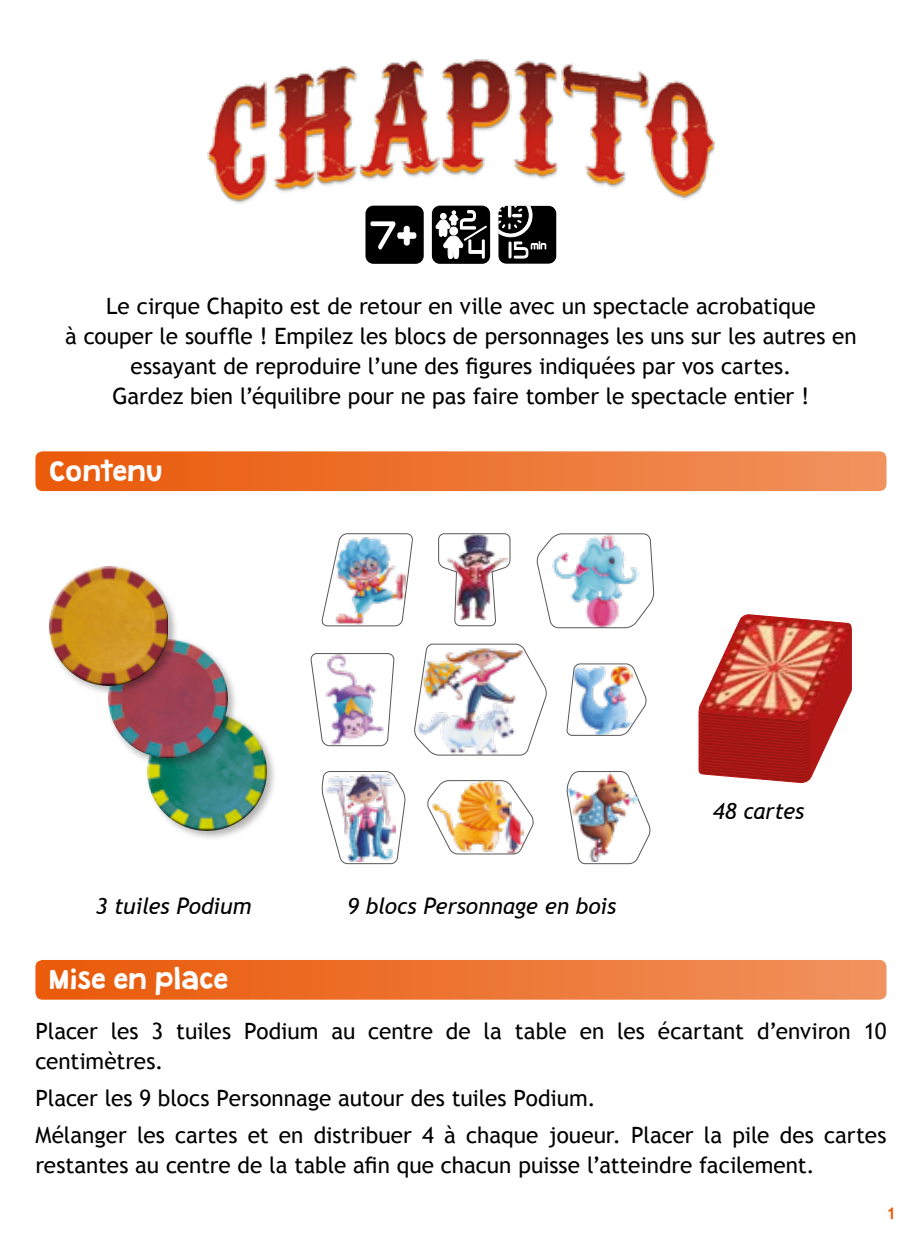
<style>
.page{position:relative;width:922px;height:1241px;background:#fff}
.page>*{position:absolute;margin:0;border:0;box-sizing:border-box;transform-origin:0 0}
.t1{font:25px "Granstander Clean";color:#fff}
.t2{font:22.5px/30px "Trebuchet MS";letter-spacing:-.005em;color:#000}
.t3{font:italic 22.5px "Trebuchet MS";letter-spacing:-.005em;color:#000}
.t4{font:700 16.25px "Trebuchet MS";color:#ea5b0b}
</style>
<div class="page">
<img style="left:207px;top:59px;width:508px;height:156px">
<div style="left:365px;top:206px;width:58px;height:58px;background:#000;border-radius:8px"></div>
<svg style="left:370px;top:221px;width:47px;height:29px"></svg>
<div style="left:432px;top:206px;width:58px;height:58px;background:#000;border-radius:8px"></div>
<svg style="left:435px;top:210px;width:52px;height:49px"></svg>
<svg style="left:498px;top:206px;width:58px;height:58px;background:#333"></svg>
<svg style="left:321px;top:533px;width:92px;height:93px"></svg>
<img style="left:329px;top:535px;width:76px;height:89px">
<svg style="left:310px;top:653px;width:85px;height:93px"></svg>
<img style="left:325px;top:653px;width:61px;height:91px">
<svg style="left:536px;top:533px;width:117px;height:91px"></svg>
<img style="left:551px;top:533px;width:88px;height:95px">
<svg style="left:579px;top:795px;width:72px;height:69px"></svg>
<img style="left:566px;top:771px;width:71px;height:90px">
<svg style="left:438px;top:533px;width:72px;height:93px"></svg>
<img style="left:447px;top:534px;width:60px;height:85px">
<svg style="left:427px;top:798px;width:107px;height:48px"></svg>
<img style="left:429px;top:780px;width:94px;height:74px">
<svg style="left:322px;top:771px;width:83px;height:93px"></svg>
<img style="left:325px;top:773px;width:70px;height:88px">
<svg style="left:414px;top:643px;width:133px;height:109px"></svg>
<img style="left:415px;top:647px;width:112px;height:108px">
<svg style="left:566px;top:663px;width:81px;height:73px"></svg>
<img style="left:574px;top:665px;width:58px;height:69px">
<div style="left:145px;top:709px;width:132px;height:132px;background:#000;opacity:.3"></div>
<div style="left:147px;top:711px;width:120px;height:86px;background:#fff;opacity:.75"></div>
<div style="left:147px;top:731px;width:120px;height:100px;background:#000;opacity:.75"></div>
<div style="left:106px;top:637px;width:132px;height:131px;background:#000;opacity:.3"></div>
<div style="left:108px;top:638px;width:120px;height:86px;background:#fff;opacity:.75"></div>
<div style="left:108px;top:658px;width:120px;height:100px;background:#000;opacity:.75"></div>
<div style="left:47px;top:564px;width:132px;height:131px;background:#000;opacity:.3"></div>
<div style="left:49px;top:565px;width:120px;height:86px;background:#fff;opacity:.75"></div>
<div style="left:49px;top:585px;width:120px;height:100px;background:#000;opacity:.75"></div>
<svg style="left:698px;top:625px;width:154px;height:159px"></svg>
<img style="left:698px;top:614px;width:153px;height:107px">
<div style="left:35px;top:451px;width:851px;height:40px;background:linear-gradient(to right,#e95807,#f1925d);border-radius:7px"></div>
<div style="left:35px;top:959px;width:851px;height:40px;background:linear-gradient(to right,#e95807,#f1925d);border-radius:7px"></div>
<p class="t2" style="left:65px;top:291px;width:793px;text-align:center">Le cirque Chapito est de retour en ville avec un spectacle acrobatique<br>à couper le souffle ! Empilez les blocs de personnages les uns sur les autres en essayant de reproduire l’une des figures indiquées par vos cartes.<br>Gardez bien l’équilibre pour ne pas faire tomber le spectacle entier !</p>
<p class="t1" style="left:50px;top:457px;width:115px">Contenu</p>
<p class="t3" style="left:96px;top:892px;width:157px">3 tuiles Podium</p>
<p class="t3" style="left:347px;top:892px;width:270px">9 blocs Personnage en bois</p>
<p class="t3" style="left:712px;top:798px;width:93px">48 cartes</p>
<p class="t1" style="left:50px;top:965px;width:180px">Mise en place</p>
<p class="t2" style="left:35px;top:1015px;width:852px">Placer les 3 tuiles Podium au centre de la table en les écartant d’environ 10 centimètres.</p>
<p class="t2" style="left:35px;top:1079px;width:852px;line-height:37px">Placer les 9 blocs Personnage autour des tuiles Podium.<br>Mélanger les cartes et en distribuer 4 à chaque joueur. Placer la pile des cartes</p>
<p class="t2" style="left:35px;top:1150px;width:780px">restantes au centre de la table afin que chacun puisse l’atteindre facilement.</p>
<p class="t4" style="left:886px;top:1202px;width:11px">1</p>
</div>
